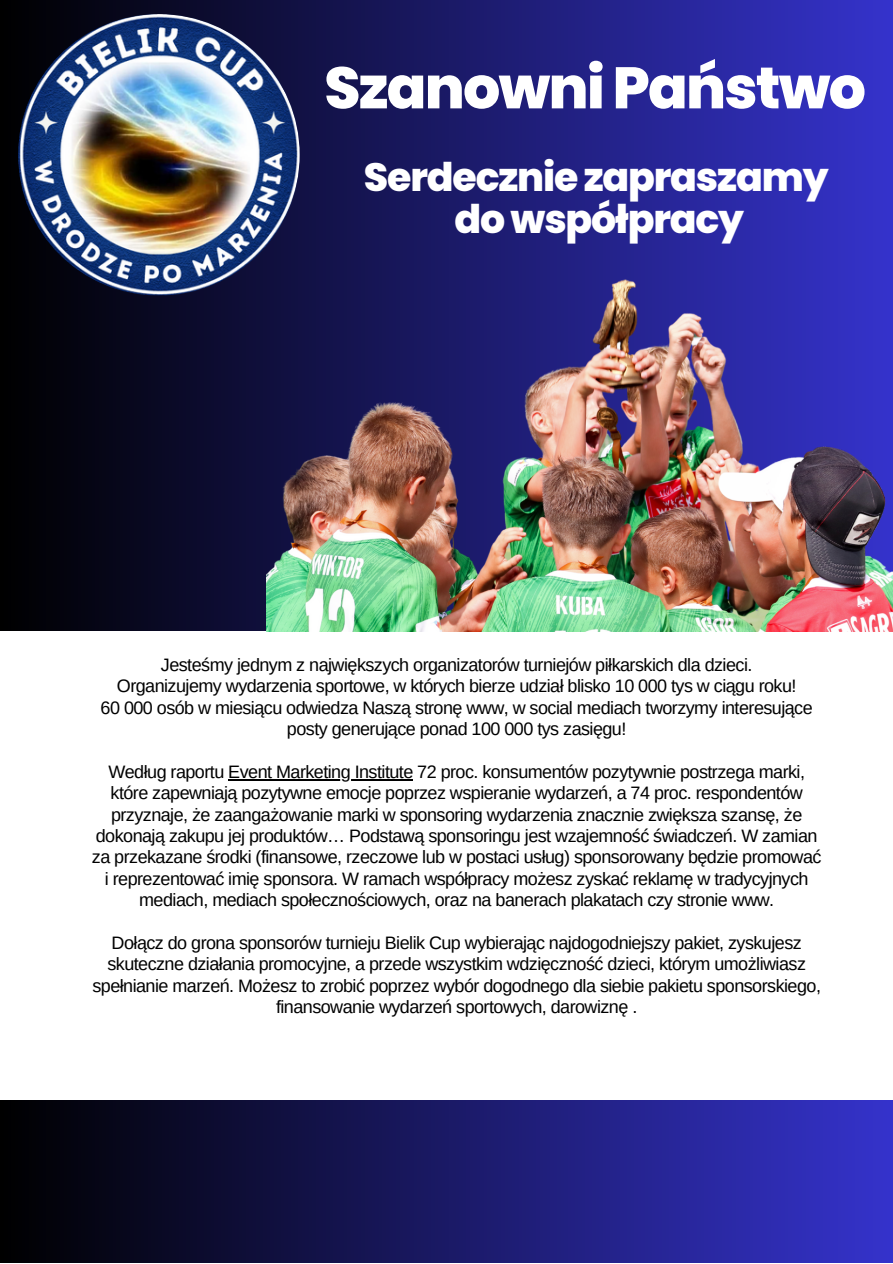
<style>
.page{position:relative;width:893px;height:1264px;background:#fff}
.page>*{position:absolute;margin:0;border:0;box-sizing:border-box;transform-origin:0 0}
.t1{font:800 58.5px "Poppins";letter-spacing:-.03em;color:#fff}
.t2{font:800 39.45px "Poppins";letter-spacing:-.03em;color:#fff}
.t3{font:18px/21.3px "Arimo";letter-spacing:-.03em;color:#000;text-align:center}
</style>
<div class="page">
<div style="left:0;top:0;width:892px;height:1262px;background:linear-gradient(to right,#000,#3532cb)"></div>
<div style="left:0;top:631px;width:892px;height:468px;background:#fff"></div>
<img style="left:18px;top:14px;width:281px;height:281px;border-radius:50%">
<img style="left:267px;top:214px;width:625px;height:417px">
<hr style="left:228px;top:779px;width:185px;height:1px;background:#000">
<p class="t1" style="left:324px;top:47px;width:543px">Szanowni Państwo</p>
<p class="t2" style="left:364px;top:149px;width:466px">Serdecznie zapraszamy</p>
<p class="t2" style="left:454px;top:192px;width:291px">do współpracy</p>
<p class="t3" style="left:161px;top:654px;width:593px">Jesteśmy jednym z największych organizatorów turniejów piłkarskich dla dzieci.</p>
<p class="t3" style="left:117px;top:675px;width:681px">Organizujemy wydarzenia sportowe, w których bierze udział blisko 10 000 tys w ciągu roku!</p>
<p class="t3" style="left:101px;top:696px;width:713px">60 000 osób w miesiącu odwiedza Naszą stronę www, w social mediach tworzymy interesujące posty generujące ponad 100 000 tys zasięgu!</p>
<p class="t3" style="left:92px;top:761px;width:731px">Według raportu Event Marketing Institute 72 proc. konsumentów pozytywnie postrzega marki, które zapewniają pozytywne emocje poprzez wspieranie wydarzeń, a 74 proc. respondentów przyznaje, że zaangażowanie marki w sponsoring wydarzenia znacznie zwiększa szansę, że dokonają zakupu jej produktów… Podstawą sponsoringu jest wzajemność świadczeń. W zamian za przekazane środki (finansowe, rzeczowe lub w postaci usług) sponsorowany będzie promować i reprezentować imię sponsora. W ramach współpracy możesz zyskać reklamę w tradycyjnych mediach, mediach społecznościowych, oraz na banerach plakatach czy stronie www.</p>
<p class="t3" style="left:92px;top:931px;width:730px">Dołącz do grona sponsorów turnieju Bielik Cup wybierając najdogodniejszy pakiet, zyskujesz skuteczne działania promocyjne, a przede wszystkim wdzięczność dzieci, którym umożliwiasz spełnianie marzeń. Możesz to zrobić poprzez wybór dogodnego dla siebie pakietu sponsorskiego, finansowanie wydarzeń sportowych, darowiznę .</p>
</div>
